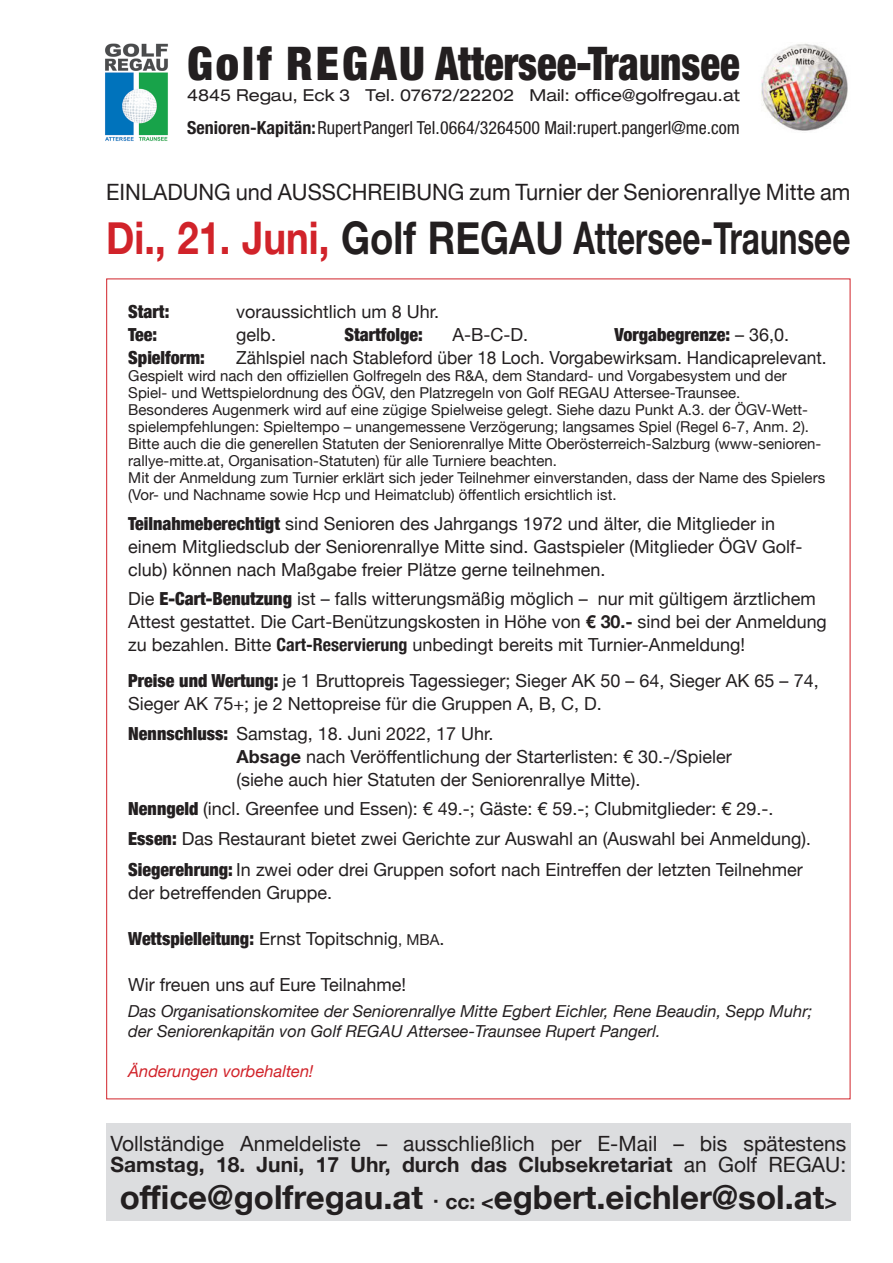
<style>
.page{position:relative;width:893px;height:1263px;background:#fff}
.page>*{position:absolute;margin:0;border:0;box-sizing:border-box;transform-origin:0 0}
.t1{font:900 condensed 46.5px "Helvetica Neue";color:#231f20}
.t2{font:700 45px "Helvetica Neue";color:#231f20;scale:.85 1}
.t3{font:700 33px "Helvetica Neue";color:#231f20}
.t4{font:22.5px "Helvetica Neue";color:#231f20}
.t5{font:21px/21px "Helvetica Neue";color:#231f20}
.t6{font:18px/23px "Helvetica Neue";color:#231f20}
.t7{font:900 condensed 18px "Helvetica Neue";color:#231f20}
.t8{font:condensed 18px "Helvetica Neue";color:#231f20}
.t9{font:18px "Helvetica Neue";color:#231f20;scale:.96 1}
.t10{font:italic 16.5px/20px "Helvetica Neue";color:#231f20}
.t11{font:expanded 16.5px "Helvetica Neue";color:#231f20}
.t12{font:italic 16.5px "Helvetica Neue";color:#d1232a}
.t13{font:15px/17px "Helvetica Neue";color:#231f20}
.s1{font-weight:700}
.s2{color:#d1232a}
.s3{font-weight:400;font-stretch:normal}
.s4{font-weight:900;font-stretch:condensed}
.s5{font-weight:700;font-stretch:condensed}
.s6{font-weight:400;font-stretch:normal;font-size:15px}
.s7{font-family:"Helvetica";font-size:21px}
.s8{font-size:21px}
</style>
<div class="page">
<div style="left:106px;top:1123px;width:744px;height:97px;background:#dcdddf"></div>
<img style="left:761px;top:43px;width:87px;height:88px">
<img style="left:105px;top:43px;width:63px;height:98px">
<h1 class="t1" style="left:187px;top:35px;width:554px">Golf REGAU Attersee-Traunsee</h1>
<p class="t11" style="left:187px;top:85px;width:554px">4845 Regau, Eck 3 Tel. 07672/22202 Mail: office@golfregau.at</p>
<p class="t8" style="left:187px;top:117px;width:554px"><span class="s1">Senioren-Kapitän:</span> Rupert Pangerl Tel. 0664/3264500 Mail: rupert.pangerl@me.com</p>
<p class="t4" style="left:106px;top:176px;width:746px">EINLADUNG und AUSSCHREIBUNG zum Turnier der Seniorenrallye Mitte am</p>
<h2 class="t2" style="left:106px;top:203px;width:877px"><span class="s2">Di., 21. Juni,</span> Golf REGAU Attersee-Traunsee</h2>
<p class="t7" style="left:128px;top:297px;width:43px">Start:</p>
<p class="t6" style="left:236px;top:301px;width:204px">voraussichtlich um 8 Uhr.</p>
<p class="t7" style="left:128px;top:320px;width:30px">Tee:</p>
<p class="t6" style="left:236px;top:324px;width:41px">gelb.</p>
<p class="t7" style="left:344px;top:320px;width:80px">Startfolge:</p>
<p class="t6" style="left:452px;top:324px;width:77px">A-B-C-D.</p>
<p class="t7" style="left:614px;top:320px;width:176px">Vorgabegrenze: <span class="s3">– 36,0.</span></p>
<p class="t7" style="left:128px;top:343px;width:78px">Spielform:</p>
<p class="t9" style="left:236px;top:345px;width:616px">Zählspiel nach Stableford über 18 Loch. Vorgabewirksam. Handicaprelevant.</p>
<p class="t13" style="left:128px;top:368px;width:698px">Gespielt wird nach den offiziellen Golfregeln des R&amp;A, dem Standard- und Vorgabesystem und der Spiel- und Wettspielordnung des ÖGV, den Platzregeln von Golf REGAU Attersee-Traunsee.<br>Besonderes Augenmerk wird auf eine zügige Spielweise gelegt. Siehe dazu Punkt A.3. der ÖGV-Wett&shy;spielempfehlungen: Spieltempo – unangemessene Verzögerung; langsames Spiel (Regel 6-7, Anm. 2).<br>Bitte auch die die generellen Statuten der Seniorenrallye Mitte Oberösterreich-Salzburg (www-senioren&shy;rallye-mitte.at, Organisation-Statuten) für alle Turniere beachten.<br>Mit der Anmeldung zum Turnier erklärt sich jeder Teilnehmer einverstanden, dass der Name des Spielers (Vor- und Nachname sowie Hcp und Heimatclub) öffentlich ersichtlich ist.</p>
<p class="t6" style="left:128px;top:513px;width:676px"><span class="s4">Teilnahmeberechtigt</span> sind Senioren des Jahrgangs 1972 und älter, die Mitglieder in einem Mitgliedsclub der Seniorenrallye Mitte sind. Gastspieler (Mitglieder ÖGV Golf&shy;club) können nach Maßgabe freier Plätze gerne teilnehmen.</p>
<p class="t6" style="left:128px;top:588px;width:700px">Die <span class="s4">E-Cart-Benutzung</span> ist – falls witterungsmäßig möglich – nur mit gültigem ärztlichem<br>Attest gestattet. Die Cart-Benützungskosten in Höhe von <span class="s1">€ 30.-</span> sind bei der Anmeldung zu bezahlen. Bitte <span class="s5">Cart-Reservierung</span> unbedingt bereits mit Turnier-Anmeldung!</p>
<p class="t6" style="left:128px;top:670px;width:692px"><span class="s4">Preise und Wertung:</span> je 1 Bruttopreis Tagessieger; Sieger AK 50 – 64, Sieger AK 65 – 74,<br>Sieger AK 75+; je 2 Nettopreise für die Gruppen A, B, C, D.</p>
<p class="t6" style="left:236px;top:723px;width:497px;text-indent:-108px"><span class="s4">Nennschluss:</span> Samstag, 18. Juni 2022, 17 Uhr.<br><span class="s1">Absage</span> nach Veröffentlichung der Starterlisten: € 30.-/Spieler (siehe auch hier Statuten der Seniorenrallye Mitte).</p>
<p class="t6" style="left:128px;top:795px;width:684px;line-height:30.3px"><span class="s4">Nenngeld</span> (incl. Greenfee und Essen): € 49.-; Gäste: € 59.-; Clubmitglieder: € 29.-.<br><span class="s4">Essen:</span> Das Restaurant bietet zwei Gerichte zur Auswahl an (Auswahl bei Anmeldung).<br><span class="s4">Siegerehrung:</span> In zwei oder drei Gruppen sofort nach Eintreffen der letzten Teilnehmer</p>
<p class="t6" style="left:128px;top:882px;width:205px">der betreffenden Gruppe.</p>
<p class="t7" style="left:128px;top:923px;width:318px">Wettspielleitung: <span class="s3">Ernst Topitschnig</span><span class="s6">, MBA</span><span class="s3">.</span></p>
<p class="t6" style="left:128px;top:974px;width:279px">Wir freuen uns auf Eure Teilnahme!</p>
<p class="t10" style="left:128px;top:1002px;width:686px">Das Organisationskomitee der Seniorenrallye Mitte Egbert Eichler, Rene Beaudin, Sepp Muhr; der Seniorenkapitän von Golf REGAU Attersee-Traunsee Rupert Pangerl.</p>
<p class="t12" style="left:128px;top:1059px;width:187px">Änderungen vorbehalten!</p>
<p class="t5" style="left:111px;top:1134px;width:737px">Vollständige Anmeldeliste – ausschließlich per E-Mail – bis spätestens<br><span class="s1">Samstag, 18. Juni, 17 Uhr, durch das Clubsekretariat</span> an Golf REGAU:</p>
<h3 class="t3" style="left:120px;top:1172px;width:719px">office@golfregau.at <span class="s7">‧</span> <span class="s8">cc: &lt;</span>egbert.eichler@sol.at<span class="s8">&gt;</span></h3>
</div>
